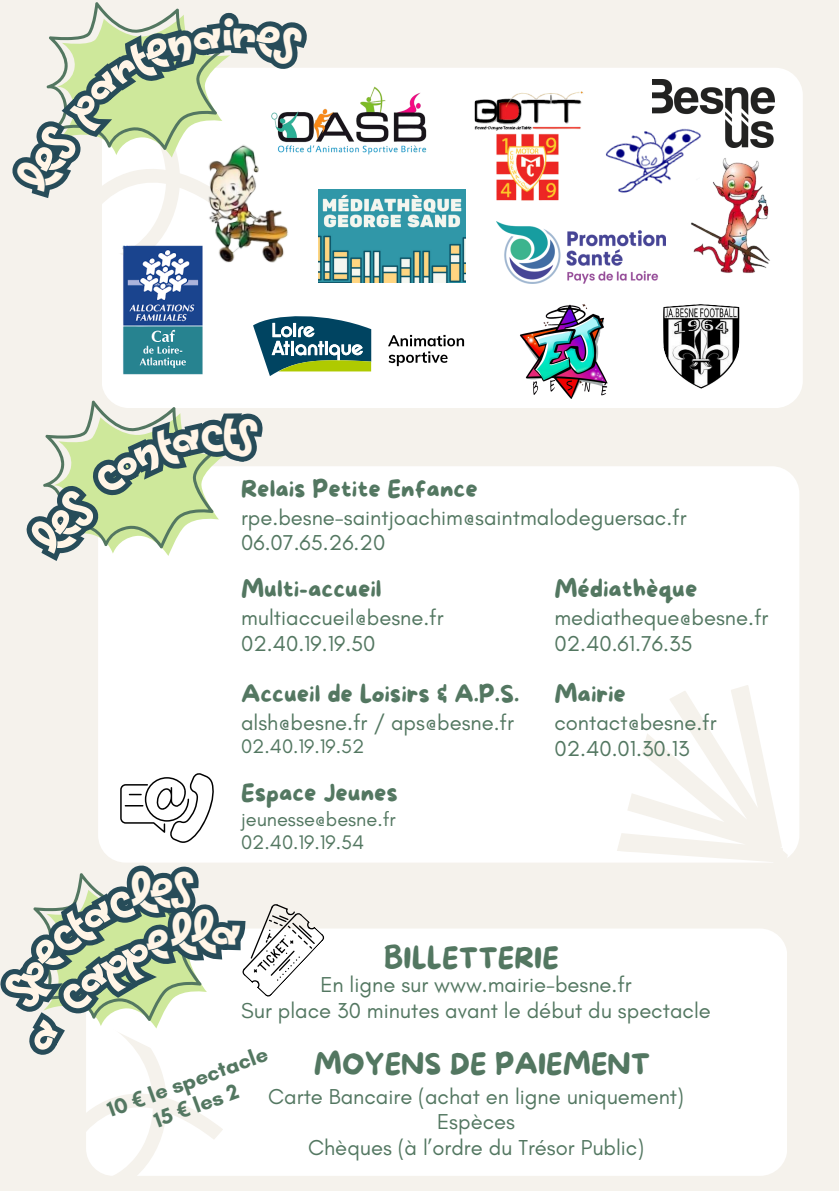
<style>
.page{position:relative;width:839px;height:1191px;background:#fff}
.page>*{position:absolute;margin:0;border:0;box-sizing:border-box;transform-origin:0 0}
.t1{font:29.2px "More Sugar";color:#537761}
.t2{font:24px "More Sugar";color:#537761}
.t3{font:22px "Glacial Indifference";color:#537761}
.t4{font:700 22px/25.6px "Glacial Indifference";color:#537761;text-align:center}
.t5{font:20px "Glacial Indifference";color:#537761}
.s1{font-family:"Noto Sans"}
</style>
<div class="page">
<div style="left:0;top:0;width:838px;height:1191px;background:#f5f2ec"></div>
<div style="left:101px;top:68px;width:701px;height:340px;background:#fff;border-radius:27px"></div>
<svg style="left:101px;top:209px;width:74px;height:36px"></svg>
<img style="left:101px;top:245px;width:102px;height:129px">
<img style="left:520px;top:304px;width:88px;height:95px">
<img style="left:197px;top:209px;width:91px;height:70px">
<img style="left:691px;top:158px;width:79px;height:115px">
<img style="left:320px;top:86px;width:107px;height:69px">
<svg style="left:253px;top:316px;width:118px;height:60px"></svg>
<svg style="left:388px;top:335px;width:76px;height:31px"></svg>
<img style="left:318px;top:190px;width:147px;height:93px">
<img style="left:652px;top:80px;width:122px;height:67px">
<img style="left:496px;top:222px;width:169px;height:61px">
<img style="left:605px;top:122px;width:96px;height:79px">
<img style="left:474px;top:91px;width:109px;height:110px">
<img style="left:664px;top:304px;width:75px;height:84px">
<div style="left:98px;top:466px;width:701px;height:397px;background:#fff;border-radius:27px"></div>
<svg style="left:120px;top:773px;width:94px;height:70px"></svg>
<svg style="left:617px;top:685px;width:181px;height:178px"></svg>
<div style="left:86px;top:929px;width:701px;height:247px;background:#fff;border-radius:27px"></div>
<svg style="left:12px;top:2px;width:308px;height:207px"></svg>
<svg style="left:26px;top:401px;width:237px;height:160px"></svg>
<svg style="left:0;top:857px;width:325px;height:319px"></svg>
<p class="t2" style="left:241px;top:475px;width:238px">Relais Petite Enfance</p>
<p class="t3" style="left:241px;top:504px;width:447px">rpe.besne-saintjoachim@saintmalodeguersac.fr</p>
<p class="t3" style="left:241px;top:529px;width:146px">06.07.65.26.20</p>
<p class="t2" style="left:241px;top:576px;width:142px">Multi-accueil</p>
<p class="t3" style="left:241px;top:604px;width:204px">multiaccueil@besne.fr</p>
<p class="t3" style="left:241px;top:630px;width:136px">02.40.19.19.50</p>
<p class="t2" style="left:241px;top:681px;width:280px">Accueil de Loisirs &amp; A.P.S.</p>
<p class="t3" style="left:241px;top:709px;width:274px">alsh@besne.fr / aps@besne.fr</p>
<p class="t5" style="left:241px;top:734px;width:125px">02.40.19.19.52</p>
<p class="t2" style="left:241px;top:780px;width:158px">Espace Jeunes</p>
<p class="t5" style="left:241px;top:807px;width:156px">jeunesse@besne.fr</p>
<p class="t5" style="left:241px;top:830px;width:125px">02.40.19.19.54</p>
<p class="t2" style="left:554px;top:576px;width:144px">Médiathèque</p>
<p class="t3" style="left:554px;top:604px;width:215px">mediatheque@besne.fr</p>
<p class="t3" style="left:554px;top:630px;width:140px">02.40.61.76.35</p>
<p class="t2" style="left:554px;top:681px;width:73px">Mairie</p>
<p class="t3" style="left:554px;top:709px;width:164px">contact@besne.fr</p>
<p class="t3" style="left:554px;top:735px;width:137px">02.40.01.30.13</p>
<h3 class="t1" style="left:384px;top:942px;width:176px">BILLETTERIE</h3>
<p class="t3" style="left:320px;top:972px;width:313px">En ligne sur www.mairie-besne.fr</p>
<p class="t3" style="left:241px;top:997px;width:471px">Sur place 30 minutes avant le début du spectacle</p>
<p class="t1" style="left:314px;top:1048px;width:338px">MOYENS DE PAIEMENT</p>
<p class="t3" style="left:268px;top:1083px;width:417px">Carte Bancaire (achat en ligne uniquement)</p>
<p class="t3" style="left:437px;top:1108px;width:79px">Espèces</p>
<p class="t3" style="left:308px;top:1134px;width:337px">Chèques (à l’ordre du Trésor Public)</p>
<p class="t4" style="left:104px;top:1098px;width:170px;rotate:-20deg">10 <span class="s1">€</span> le spectacle<br>15 <span class="s1">€</span> les 2</p>
</div>
